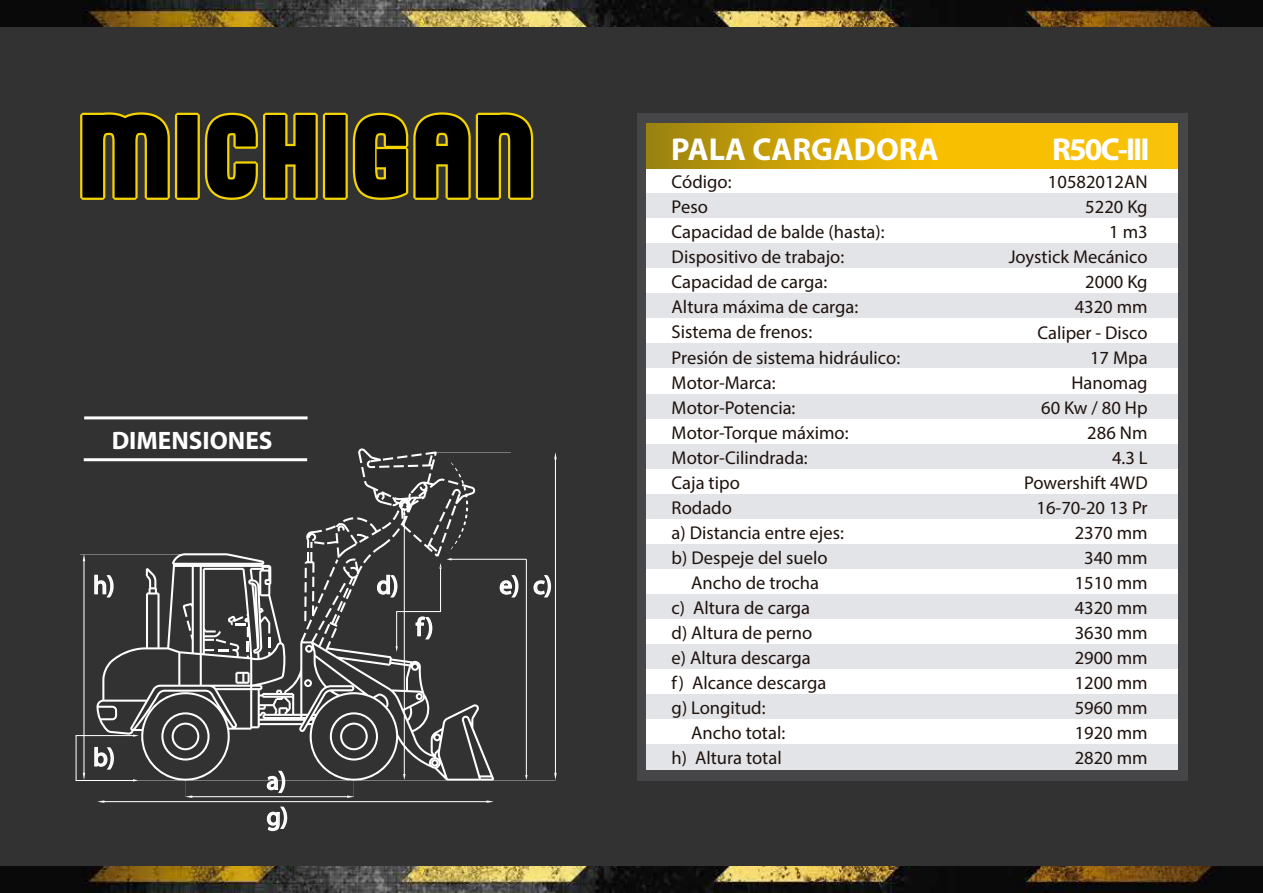
<style>
.page{position:relative;width:1263px;height:893px;background:#323232}
.page>*{position:absolute;margin:0;border:0;box-sizing:border-box;transform-origin:0 0}
.t1{font:700 31.8px "Myriad Pro";color:#fff}
.t2{font:25.5px/35.8px "Myriad Pro";color:#fff}
.t3{font:700 25.35px "Myriad Pro";color:#fff}
.t4{font:18.6px/25px "Myriad Pro";color:#1e120d;text-align:right}
</style>
<div class="page">
<img style="left:0;top:867px;width:1263px;height:26px">
<img style="left:0;top:0;width:1263px;height:26px">
<hr style="left:84px;top:416px;width:224px;height:3px;background:#fff">
<hr style="left:84px;top:458px;width:223px;height:3px;background:#fff">
<svg style="left:80px;top:112px;width:453px;height:88px"></svg>
<svg style="left:554px;top:452px;width:3px;height:325px"></svg>
<svg style="left:76px;top:473px;width:480px;height:325px"></svg>
<svg style="left:304px;top:448px;width:223px;height:332px"></svg>
<svg style="left:98px;top:800px;width:395px;height:70px"></svg>
<div style="left:637px;top:113px;width:551px;height:667px;background:#464648"></div>
<div style="left:647px;top:169px;width:531px;height:25px;background:#fff"></div>
<svg style="left:647px;top:123px;width:531px;height:46px"></svg>
<div style="left:647px;top:194px;width:531px;height:25px;background:#e3e4e8"></div>
<div style="left:647px;top:219px;width:531px;height:25px;background:#fff"></div>
<div style="left:647px;top:244px;width:531px;height:25px;background:#e3e4e8"></div>
<div style="left:647px;top:269px;width:531px;height:25px;background:#fff"></div>
<div style="left:647px;top:294px;width:531px;height:25px;background:#e3e4e8"></div>
<div style="left:647px;top:319px;width:531px;height:25px;background:#fff"></div>
<div style="left:647px;top:344px;width:531px;height:25px;background:#e3e4e8"></div>
<div style="left:647px;top:369px;width:531px;height:25px;background:#fff"></div>
<div style="left:647px;top:394px;width:531px;height:25px;background:#e3e4e8"></div>
<div style="left:647px;top:419px;width:531px;height:25px;background:#fff"></div>
<div style="left:647px;top:444px;width:531px;height:25px;background:#e3e4e8"></div>
<div style="left:647px;top:469px;width:531px;height:25px;background:#fff"></div>
<div style="left:647px;top:494px;width:531px;height:25px;background:#e3e4e8"></div>
<div style="left:647px;top:519px;width:531px;height:25px;background:#fff"></div>
<div style="left:647px;top:544px;width:531px;height:25px;background:#e3e4e8"></div>
<div style="left:647px;top:569px;width:531px;height:25px;background:#fff"></div>
<div style="left:647px;top:594px;width:531px;height:25px;background:#e3e4e8"></div>
<div style="left:647px;top:619px;width:531px;height:25px;background:#fff"></div>
<div style="left:647px;top:644px;width:531px;height:26px;background:#e3e4e8"></div>
<div style="left:647px;top:670px;width:531px;height:25px;background:#fff"></div>
<div style="left:647px;top:695px;width:531px;height:25px;background:#e3e4e8"></div>
<div style="left:647px;top:720px;width:531px;height:25px;background:#fff"></div>
<div style="left:647px;top:745px;width:531px;height:25px;background:#e3e4e8"></div>
<h3 class="t3" style="left:112px;top:424px;width:162px">DIMENSIONES</h3>
<h2 class="t2" style="left:93px;top:567px;width:23px">h)</h2>
<h2 class="t2" style="left:93px;top:739px;width:23px">b)</h2>
<h2 class="t2" style="left:267px;top:762px;width:23px">a) g)</h2>
<h2 class="t2" style="left:377px;top:567px;width:23px">d)</h2>
<h2 class="t2" style="left:499px;top:567px;width:54px">e) c)</h2>
<h2 class="t2" style="left:416px;top:609px;width:19px">f)</h2>
<h1 class="t1" style="left:671px;top:128px;width:269px">PALA CARGADORA</h1>
<h1 class="t1" style="left:1052px;top:128px;width:99px">R50C-III</h1>
<p class="t4" style="left:672px;top:169px;width:61px">Código:</p>
<p class="t4" style="left:672px;top:194px;width:38px">Peso</p>
<p class="t4" style="left:672px;top:219px;width:214px">Capacidad de balde (hasta):</p>
<p class="t4" style="left:672px;top:244px;width:174px">Dispositivo de trabajo:</p>
<p class="t4" style="left:672px;top:269px;width:157px">Capacidad de carga:</p>
<p class="t4" style="left:672px;top:294px;width:188px">Altura máxima de carga:</p>
<p class="t4" style="left:672px;top:319px;width:142px">Sistema de frenos:</p>
<p class="t4" style="left:672px;top:344px;width:230px">Presión de sistema hidráulico:</p>
<p class="t4" style="left:672px;top:370px;width:106px">Motor-Marca:</p>
<p class="t4" style="left:672px;top:395px;width:125px">Motor-Potencia:</p>
<p class="t4" style="left:672px;top:420px;width:178px">Motor-Torque máximo:</p>
<p class="t4" style="left:672px;top:445px;width:138px">Motor-Cilindrada:</p>
<p class="t4" style="left:672px;top:470px;width:70px">Caja tipo</p>
<p class="t4" style="left:672px;top:495px;width:62px">Rodado</p>
<p class="t4" style="left:672px;top:520px;width:174px">a) Distancia entre ejes:</p>
<p class="t4" style="left:672px;top:545px;width:157px">b) Despeje del suelo</p>
<p class="t4" style="left:691px;top:570px;width:129px">Ancho de trocha</p>
<p class="t4" style="left:672px;top:595px;width:140px">c) Altura de carga</p>
<p class="t4" style="left:672px;top:620px;width:142px">d) Altura de perno</p>
<p class="t4" style="left:672px;top:645px;width:141px">e) Altura descarga</p>
<p class="t4" style="left:672px;top:670px;width:156px">f) Alcance descarga</p>
<p class="t4" style="left:672px;top:695px;width:95px">g) Longitud:</p>
<p class="t4" style="left:691px;top:720px;width:95px">Ancho total:</p>
<p class="t4" style="left:672px;top:745px;width:112px">h) Altura total</p>
<p class="t4" style="left:1009px;top:169px;width:140px">10582012AN<br>5220 Kg<br>1 m3<br>Joystick Mecánico<br>2000 Kg<br>4320 mm<br>Caliper - Disco<br>17 Mpa<br>Hanomag<br>60 Kw / 80 Hp<br>286 Nm<br>4.3 L<br>Powershift 4WD<br>16-70-20 13 Pr<br>2370 mm<br>340 mm<br>1510 mm<br>4320 mm<br>3630 mm<br>2900 mm<br>1200 mm<br>5960 mm<br>1920 mm<br>2820 mm</p>
</div>
